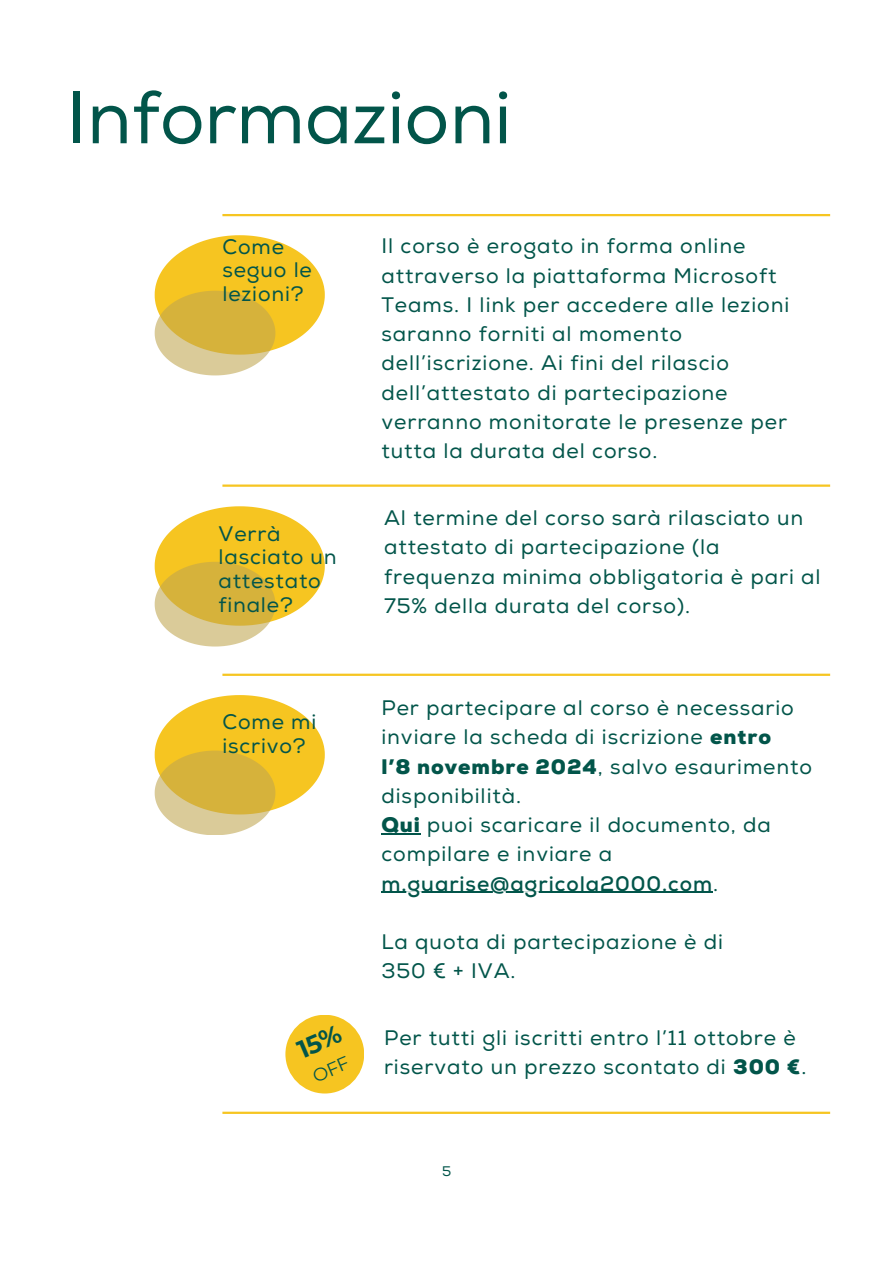
<style>
.page{position:relative;width:894px;height:1264px;background:#fff}
.page>*{position:absolute;margin:0;border:0;box-sizing:border-box;transform-origin:0 0}
.t1{font:74.25px "Nexa";color:#02554a}
.t2{font:21px/29.2px "Nexa";letter-spacing:.045em;color:#02554a}
.t3{font:700 21px "Nexa";letter-spacing:.045em;color:#02554a}
.t4{font:13.8px "Nexa";color:#02554a}
.s1{font-weight:900}
.s2{font-weight:400}
</style>
<div class="page">
<svg style="left:155px;top:235px;width:169px;height:140px"></svg>
<svg style="left:155px;top:506px;width:169px;height:140px"></svg>
<hr style="left:222px;top:214px;width:607px;height:2px;background:#f6c521">
<hr style="left:222px;top:1111px;width:607px;height:2px;background:#f6c521">
<hr style="left:222px;top:673px;width:607px;height:3px;background:#f6c521">
<hr style="left:222px;top:484px;width:607px;height:3px;background:#f6c521">
<div style="left:285px;top:1014px;width:79px;height:79px;background:#f6c521;border-radius:50%"></div>
<hr style="left:381px;top:833px;width:40px;height:1px;background:#02554a">
<hr style="left:381px;top:891px;width:332px;height:1px;background:#02554a">
<svg style="left:155px;top:695px;width:169px;height:140px"></svg>
<p class="t1" style="left:66px;top:74px;width:447px">Informazioni</p>
<p class="t2" style="left:222px;top:235px;width:91px;line-height:23.7px">Come seguo le lezioni?</p>
<p class="t2" style="left:218px;top:522px;width:120px;line-height:23.7px">Verrà lasciato un attestato finale?</p>
<p class="t2" style="left:222px;top:711px;width:95px;line-height:23.7px">Come mi iscrivo?</p>
<p class="t2" style="left:381px;top:232px;width:409px">Il corso è erogato in forma online attraverso la piattaforma Microsoft Teams. I link per accedere alle lezioni saranno forniti al momento dell’iscrizione. Ai fini del rilascio dell’attestato di partecipazione verranno monitorate le presenze per tutta la durata del corso.</p>
<h1 class="t2" style="left:384px;top:504px;width:438px">Al termine del corso sarà rilasciato un attestato di partecipazione (la frequenza minima obbligatoria è pari al 75% della durata del corso).</h1>
<p class="t2" style="left:381px;top:694px;width:414px">Per partecipare al corso è necessario inviare la scheda di iscrizione <span class="s1">entro</span></p>
<p class="t2" style="left:381px;top:752px;width:432px"><span class="s1">l’8 novembre 2024</span>, salvo esaurimento disponibilità.</p>
<p class="t2" style="left:381px;top:811px;width:391px"><span class="s1">Qui</span> puoi scaricare il documento, da compilare e inviare a</p>
<p class="t3" style="left:381px;top:871px;width:338px">m.guarise@agricola2000.com<span class="s2">.</span></p>
<p class="t2" style="left:381px;top:928px;width:343px">La quota di partecipazione è di<br>350 € + IVA.</p>
<p class="t2" style="left:384px;top:1023px;width:424px">Per tutti gli iscritti entro l’11 ottobre è riservato un prezzo scontato di <span class="s1">300 €</span>.</p>
<p class="t4" style="left:442px;top:1162px;width:11px">5</p>
</div>
